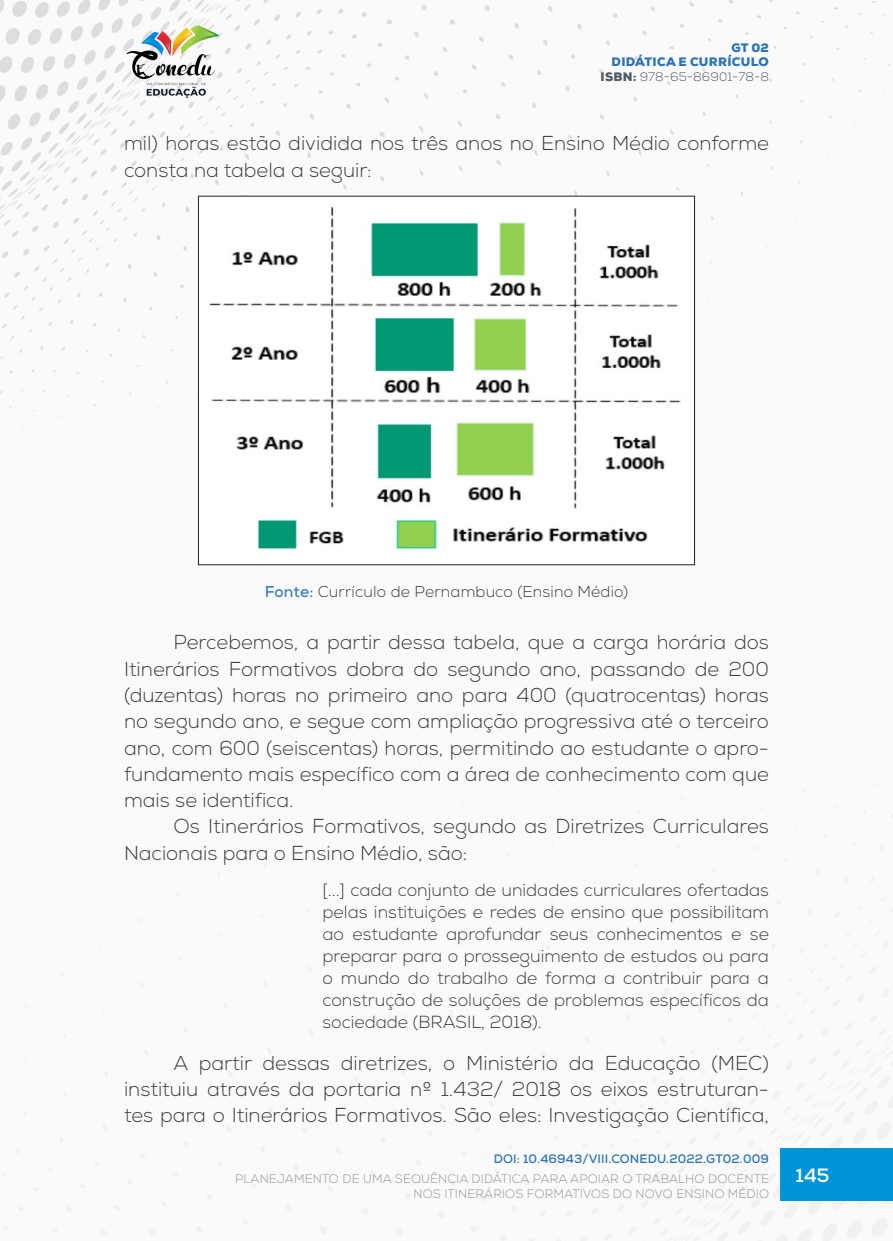
<style>
.page{position:relative;width:893px;height:1241px;background:#fff}
.page>*{position:absolute;margin:0;border:0;box-sizing:border-box;transform-origin:0 0}
._8_CORPO{font:300 20.12px/26.2px "Nexa";color:#3e3e3f}
.t1{font:700 19.25px "Nexa";color:#fff}
._10_CITACAO{font:300 17.5px/21.9px "Nexa";color:#3e3e3f;text-align:justify}
._12_FONTES{font:300 15.75px "Nexa";letter-spacing:.01em;color:#3e3e3f}
.t2{font:300 12.25px/14px "Nexa";letter-spacing:.01em;color:#939598;text-align:right}
.t3{font:900 12.25px/14.7px "Nexa";letter-spacing:.025em;color:#2e74b5;text-align:right}
.t4{font:700 12.25px "Nexa";letter-spacing:.01em;color:#2e74b5}
.s1{color:#505b64}
.s2{font-weight:300;color:#505b64}
.s3{font-weight:700;color:#4382bc}
</style>
<div class="page">
<img style="left:0;top:0;width:893px;height:1240px">
<div style="left:781px;top:1148px;width:112px;height:52px;background:#0093d8"></div>
<img style="left:124px;top:25px;width:98px;height:74px">
<img style="left:200px;top:198px;width:493px;height:365px">
<p class="t3" style="left:601px;top:40px;width:170px">GT 02<br>DIDÁTICA E CURRÍCULO<br><span class="s1">ISBN:</span> <span class="s2">978-65-86901-78-8</span></p>
<p class="_8_CORPO" style="left:124px;top:131px;width:646px">mil) horas estão dividida nos três anos no Ensino Médio conforme consta na tabela a seguir:</p>
<p class="_12_FONTES" style="left:265px;top:582px;width:365px"><span class="s3">Fonte:</span> Currículo de Pernambuco (Ensino Médio)</p>
<p class="_8_CORPO" style="left:124px;top:630px;width:646px;text-align:justify;text-indent:50px">Percebemos, a partir dessa tabela, que a carga horária dos Itinerários Formativos dobra do segundo ano, passando de 200 (duzentas) horas no primeiro ano para 400 (quatrocentas) horas no segundo ano, e segue com ampliação progressiva até o terceiro ano, com 600 (seiscentas) horas, permitindo ao estudante o apro&shy;fundamento mais específico com a área de conhecimento com que mais se identifica.</p>
<p class="_8_CORPO" style="left:124px;top:813px;width:646px;text-indent:50px">Os Itinerários Formativos, segundo as Diretrizes Curriculares<br>Nacionais para o Ensino Médio, são:</p>
<p class="_10_CITACAO" style="left:322px;top:879px;width:448px">[...] cada conjunto de unidades curriculares ofertadas pelas instituições e redes de ensino que possibilitam ao estudante aprofundar seus conhecimentos e se preparar para o prosseguimento de estudos ou para o mundo do trabalho de forma a contribuir para a construção de soluções de problemas específicos da sociedade (BRASIL, 2018).</p>
<p class="_8_CORPO" style="left:124px;top:1050px;width:646px;text-align:justify;text-indent:50px">A partir dessas diretrizes, o Ministério da Educação (MEC) instituiu através da portaria nº 1.432/ 2018 os eixos estruturan&shy;tes para o Itinerários Formativos. São eles: Investigação Científica,</p>
<p class="t4" style="left:494px;top:1150px;width:277px">DOI: 10.46943/VIII.CONEDU.2022.GT02.009</p>
<p class="t2" style="left:235px;top:1172px;width:535px">PLANEJAMENTO DE UMA SEQUÊNCIA DIDÁTICA PARA APOIAR O TRABALHO DOCENTE<br>NOS ITINERÁRIOS FORMATIVOS DO NOVO ENSINO MÉDIO</p>
<p class="t1" style="left:796px;top:1162px;width:35px">145</p>
</div>
